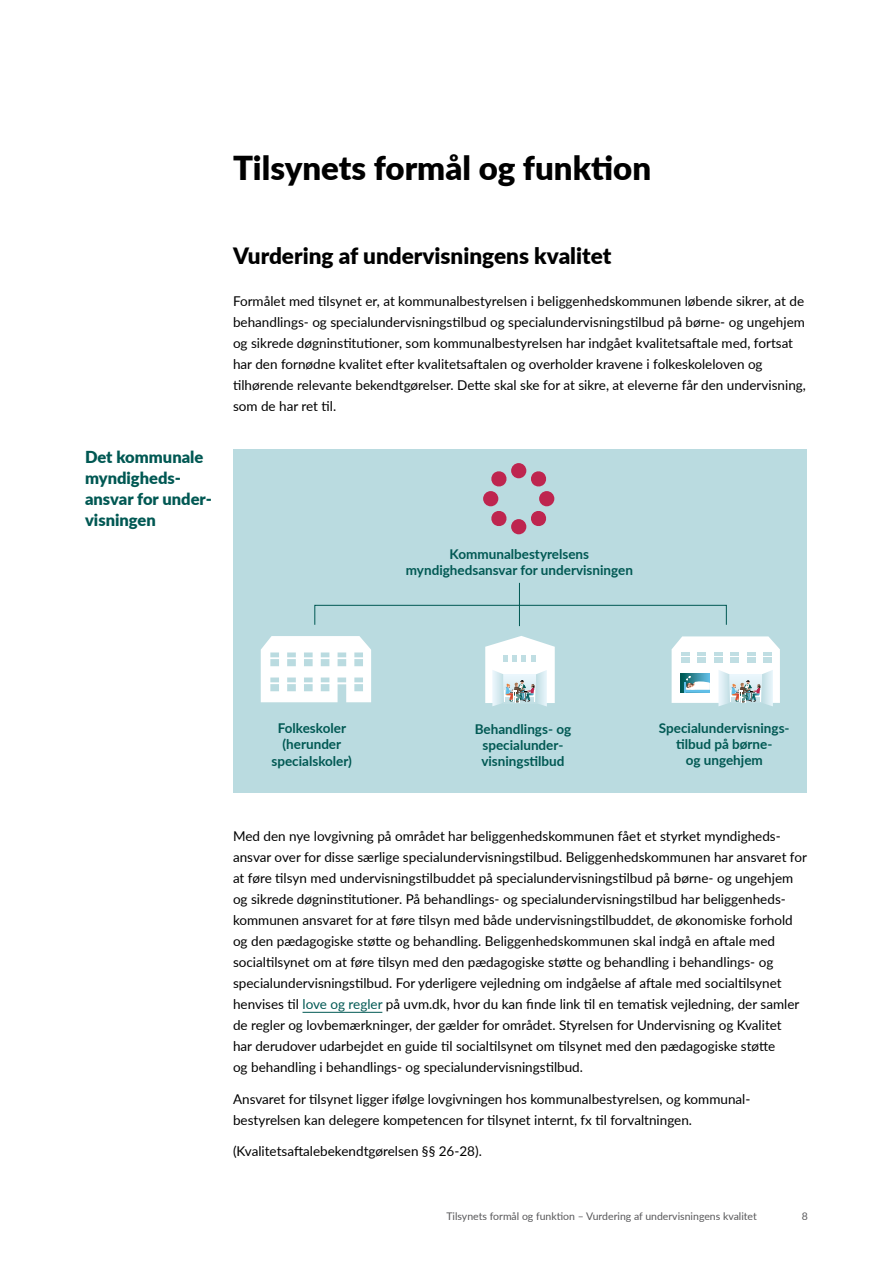
<style>
.page{position:relative;width:893px;height:1263px;background:#fff}
.page>*{position:absolute;margin:0;border:0;box-sizing:border-box;transform-origin:0 0}
.t1{font:33px "Lato Black 2";color:#000}
.t2{font:22.5px "Lato Black 2";color:#000}
.t3{font:16.5px/21px "Lato Black 2";color:#005853}
.t4{font:13.5px/21px "Lato Regular 2";color:#000}
.t5{font:700 13.5px/16.2px "Lato";color:#005853;text-align:center}
.t6{font:13.5px/16.2px "Lato Bold 2";color:#005853;text-align:center}
.t7{font:10.5px "Lato Regular 2";color:#58585a}
.t8{font:10.5px "Lato";color:#58585a}
.s1{font-family:"Lato";font-weight:900}
.s2{font-family:"Lato";color:#005853}
.s3{font-family:"Lato"}
</style>
<div class="page">
<hr style="left:302px;top:1012px;width:80px;height:1px;background:#005853">
<div style="left:233px;top:449px;width:574px;height:343px;background:#badbe0"></div>
<svg style="left:261px;top:636px;width:110px;height:66px"></svg>
<div style="left:511px;top:463px;width:15px;height:15px;background:#be254f;border-radius:50%"></div>
<svg style="left:491px;top:471px;width:16px;height:16px"></svg>
<div style="left:483px;top:491px;width:15px;height:15px;background:#be254f;border-radius:50%"></div>
<svg style="left:491px;top:511px;width:16px;height:15px"></svg>
<div style="left:511px;top:519px;width:15px;height:15px;background:#be254f;border-radius:50%"></div>
<svg style="left:531px;top:511px;width:16px;height:15px"></svg>
<div style="left:539px;top:491px;width:15px;height:15px;background:#be254f;border-radius:50%"></div>
<svg style="left:531px;top:471px;width:16px;height:16px"></svg>
<div style="left:314px;top:605px;width:413px;height:20px;border:1px solid #005853"></div>
<hr style="left:519px;top:583px;width:1px;height:43px;background:#005853">
<svg style="left:672px;top:636px;width:108px;height:70px"></svg>
<svg style="left:485px;top:636px;width:70px;height:70px"></svg>
<h1 class="t1" style="left:233px;top:143px;width:420px">Tilsynets formål og funktion</h1>
<h3 class="t3" style="left:85px;top:446px;width:128px"><span class="s1">Det kommunale </span>myndigheds&shy;ansvar for under&shy;visningen</h3>
<h2 class="t2" style="left:233px;top:238px;width:380px">Vurdering af undervisningens kvalitet</h2>
<p class="t4" style="left:233px;top:290px;width:574px">Formålet med tilsynet er, at kommunalbestyrelsen i beliggenhedskommunen løbende sikrer, at de behandlings- og specialundervisningstilbud og specialundervisningstilbud på børne- og ungehjem og sikrede døgninstitutioner, som kommunalbestyrelsen har indgået kvalitetsaftale med, fortsat har den fornødne kvalitet efter kvalitetsaftalen og overholder kravene i folkeskoleloven og tilhørende relevante bekendtgørelser. Dette skal ske for at sikre, at eleverne får den undervisning, som de har ret til.</p>
<p class="t6" style="left:406px;top:545px;width:229px">Kommunalbestyrelsens myndighedsansvar for undervisningen</p>
<p class="t5" style="left:271px;top:720px;width:82px">Folkeskoler (herunder specialskoler)</p>
<p class="t5" style="left:475px;top:720px;width:98px">Behandlings- og specialunder-</p>
<p class="t6" style="left:481px;top:753px;width:85px">visningstilbud</p>
<p class="t5" style="left:659px;top:719px;width:132px">Specialundervisnings-</p>
<p class="t6" style="left:676px;top:735px;width:98px">tilbud på børne-</p>
<p class="t5" style="left:686px;top:751px;width:79px">og ungehjem</p>
<p class="t4" style="left:233px;top:825px;width:575px">Med den nye lovgivning på området har beliggenhedskommunen fået et styrket myndigheds&shy;ansvar over for disse særlige specialundervisningstilbud. Beliggenhedskommunen har ansvaret for at føre tilsyn med undervisningstilbuddet på specialundervisningstilbud på børne- og ungehjem</p>
<p class="t4" style="left:233px;top:909px;width:568px">kommunen ansvaret for at føre tilsyn med både undervisningstilbuddet, de økonomiske forhold og den pædagogiske støtte og behandling. Beliggenhedskommunen skal indgå en aftale med socialtilsynet om at føre tilsyn med den pædagogiske støtte og behandling i behandlings- og specialundervisningstilbud. For yderligere vejledning om indgåelse af aftale med socialtilsynet henvises til <span class="s2">love og regler</span> på uvm.dk, hvor du kan finde link til en tematisk vejledning, der samler de regler og lovbemærkninger, der gælder for området. Styrelsen for Undervisning og Kvalitet har derudover udarbejdet en guide til socialtilsynet om tilsynet med den pædagogiske støtte<br>og behandling i behandlings- og specialundervisningstilbud.</p>
<p class="t4" style="left:233px;top:1088px;width:519px">Ansvaret for tilsynet ligger ifølge lovgivningen hos kommunalbestyrelsen, og kommunal&shy;bestyrelsen kan delegere kompetencen for tilsynet internt, fx til forvaltningen.</p>
<p class="t4" style="left:233px;top:1140px;width:250px">(Kvalitetsaftalebekendtgørelsen §§ 26-28).</p>
<p class="t4" style="left:233px;top:888px;width:554px">og sikrede døgninstitutioner. På behandlings- og specialundervisningstilbud har beliggenheds<span class="s3">-</span></p>
<p class="t7" style="left:446px;top:1209px;width:312px">Tilsynets formål og funktion – Vurdering af undervisningens kvalitet</p>
<p class="t8" style="left:802px;top:1209px;width:8px">8</p>
</div>
